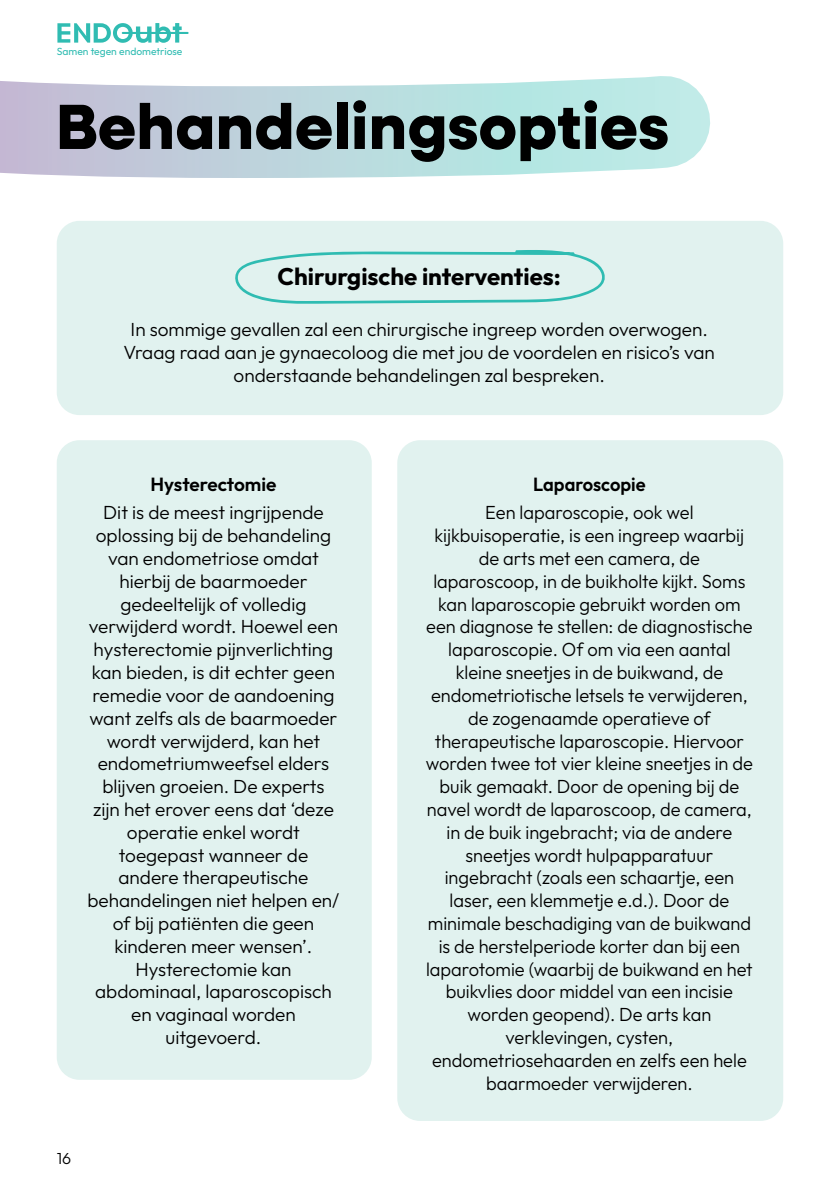
<style>
.page{position:relative;width:840px;height:1191px;background:#fff}
.page>*{position:absolute;margin:0;border:0;box-sizing:border-box;transform-origin:0 0}
.t1{font:800 64px "Neulis Sans";color:#000}
.t2{font:700 24px "Outfit";color:#000}
.t3{font:300 19px/22.8px "Outfit";color:#000;text-align:center;scale:.96 1}
.t4{font:300 19px/22.8px "Outfit";color:#000;text-align:center}
.t5{font:600 19px "Outfit";color:#000}
.t6{font:600 19px "Outfit";color:#000;scale:.96 1}
.t7{font:300 16px "Outfit";color:#000}
.t8{font:10.4px "Outfit";color:#30bcb2}
</style>
<div class="page">
<svg style="left:57px;top:23px;width:131px;height:20px"></svg>
<svg style="left:0;top:76px;width:710px;height:102px;background:#c3dbe1"></svg>
<div style="left:57px;top:221px;width:725px;height:194px;background:#e1f2ef;border-radius:23px"></div>
<svg style="left:235px;top:250px;width:370px;height:54px"></svg>
<div style="left:57px;top:440px;width:314px;height:639px;background:#e1f2ef;border-radius:23px"></div>
<div style="left:397px;top:440px;width:385px;height:681px;background:#e1f2ef;border-radius:23px"></div>
<p class="t8" style="left:57px;top:44px;width:127px">Samen tegen endometriose</p>
<h1 class="t1" style="left:56px;top:79px;width:614px">Behandelingsopties</h1>
<p class="t2" style="left:277px;top:260px;width:284px">Chirurgische interventies:</p>
<p class="t4" style="left:124px;top:318px;width:592px">In sommige gevallen zal een chirurgische ingreep worden overwogen.<br>Vraag raad aan je gynaecoloog die met jou de voordelen en risico’s van onderstaande behandelingen zal bespreken.</p>
<p class="t5" style="left:150px;top:472px;width:127px">Hysterectomie</p>
<p class="t4" style="left:87px;top:502px;width:253px">Dit is de meest ingrijpende oplossing bij de behandeling van endometriose omdat hierbij de baarmoeder gedeeltelijk of volledig verwijderd wordt. Hoewel een hysterectomie pijnverlichting kan bieden, is dit echter geen remedie voor de aandoening want zelfs als de baarmoeder wordt verwijderd, kan het endometriumweefsel elders blijven groeien. De experts zijn het erover eens dat ‘deze operatie enkel wordt toegepast wanneer de andere therapeutische behandelingen niet helpen en/ of bij patiënten die geen kinderen meer wensen’.<br>Hysterectomie kan abdominaal, laparoscopisch en vaginaal worden uitgevoerd.</p>
<p class="t7" style="left:57px;top:1148px;width:16px">16</p>
<p class="t6" style="left:533px;top:472px;width:118px">Laparoscopie</p>
<p class="t3" style="left:425px;top:502px;width:342px">Een laparoscopie, ook wel kijkbuisoperatie, is een ingreep waarbij de arts met een camera, de laparoscoop, in de buikholte kijkt. Soms kan laparoscopie gebruikt worden om een diagnose te stellen: de diagnostische laparoscopie. Of om via een aantal kleine sneetjes in de buikwand, de endometriotische letsels te verwijderen, de zogenaamde operatieve of therapeutische laparoscopie. Hiervoor worden twee tot vier kleine sneetjes in de buik gemaakt. Door de opening bij de navel wordt de laparoscoop, de camera, in de buik ingebracht; via de andere sneetjes wordt hulpapparatuur ingebracht (zoals een schaartje, een laser, een klemmetje e.d.). Door de minimale beschadiging van de buikwand is de herstelperiode korter dan bij een laparotomie (waarbij de buikwand en het buikvlies door middel van een incisie worden geopend). De arts kan verklevingen, cysten, endometriosehaarden en zelfs een hele baarmoeder verwijderen.</p>
</div>
